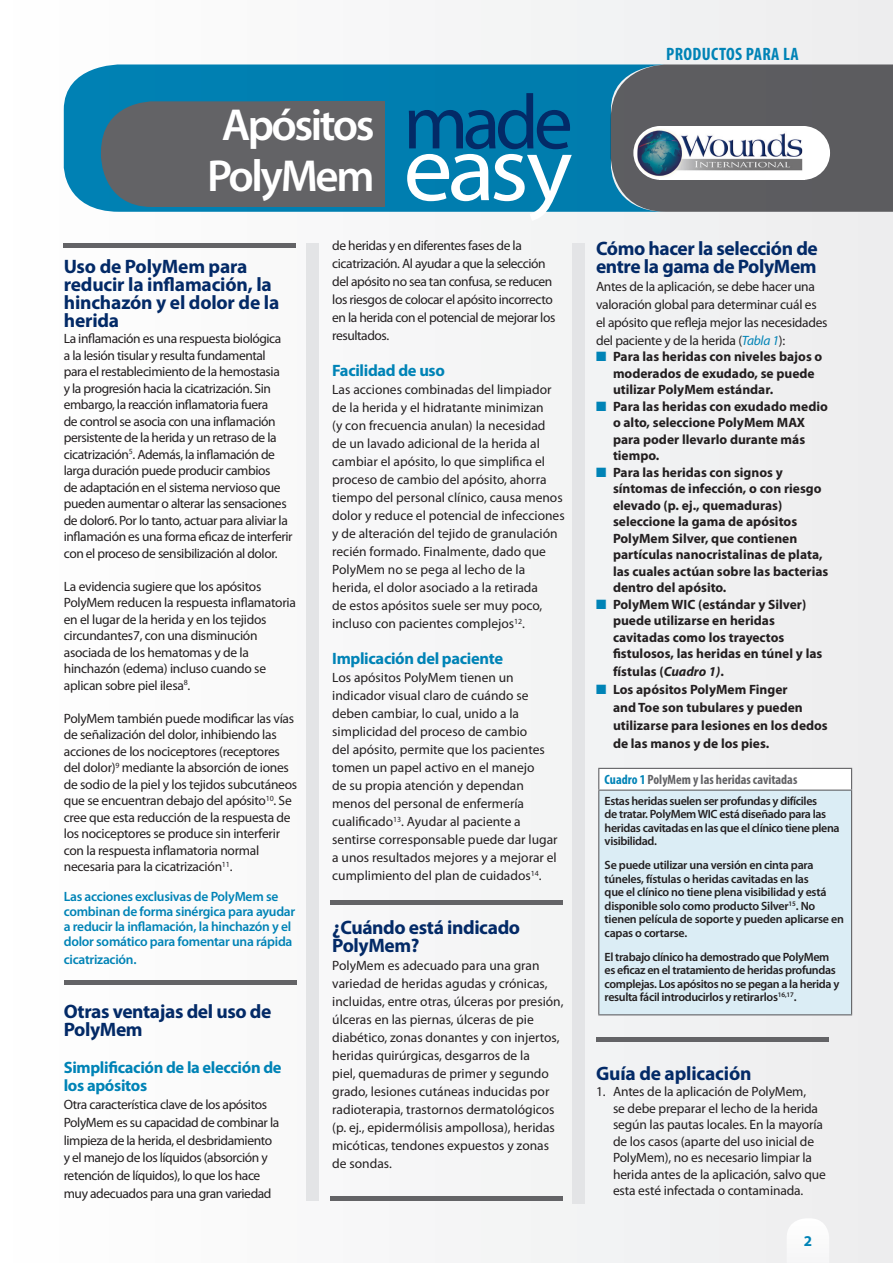
<style>
.page{position:relative;width:893px;height:1263px;background:#f6f6f7}
.page>*{position:absolute;margin:0;border:0;box-sizing:border-box;transform-origin:0 0}
.t1{font:93.6px "Myriad Pro";color:#fff;scale:1.05 1}
.t2{font:77.85px "Myriad Pro";color:#032a67}
.t3{font:600 45px/51px "Myriad Pro";letter-spacing:-.055em;color:#fff;text-align:center}
.t4{font:700 19.5px/18px "Myriad Pro";letter-spacing:-.02em;color:#032a67}
.t5{font:700 condensed 18px "Myriad Pro";letter-spacing:.02em;color:#0083b6}
.t6{font:700 16.5px/18px "Myriad Pro";letter-spacing:-.02em;color:#0083b6}
.t7{font:700 15px "Myriad Pro";color:#0083b6}
.t8{font:13.5px/16.5px "Myriad Pro";letter-spacing:-.02em;color:#231f20}
.t9{font:13.5px/18px "Myriad Pro";color:#231f20}
.t10{font:700 13.5px/16.5px "Myriad Pro";color:#231f20}
.t11{font:600 13.5px/15px "Myriad Pro";letter-spacing:-.02em;color:#0083b6}
.t12{font:700 condensed 13.5px "Myriad Pro";color:#636366}
.t13{font:600 12px/13.5px "Myriad Pro";letter-spacing:-.03em;color:#231f20}
.s1{font-style:italic;color:#0083b6}
.s2{color:#0083b6}
.s3{font-style:italic}
</style>
<div class="page">
<div style="left:64px;top:64px;width:547px;height:148px;background:#007eb0"></div>
<div style="left:101px;top:101px;width:269px;height:106px;background:#636366;border-radius:51px"></div>
<div style="left:280px;top:101px;width:105px;height:106px;background:#636366"></div>
<div style="left:573px;top:243px;width:12px;height:961px;background:#e3e4e6"></div>
<div style="left:306px;top:243px;width:12px;height:958px;background:#e3e4e6"></div>
<div style="left:611px;top:64px;width:282px;height:148px;background:#5c5d60"></div>
<svg style="left:633px;top:126px;width:54px;height:54px"></svg>
<div style="left:659px;top:126px;width:146px;height:54px;background:#fff"></div>
<div style="left:776px;top:126px;width:54px;height:54px;background:#fff;border-radius:50%"></div>
<img style="left:637px;top:128px;width:166px;height:49px">
<div style="left:64px;top:980px;width:232px;height:5px;background:#636366"></div>
<div style="left:599px;top:768px;width:253px;height:22px;background:#fff"></div>
<div style="left:599px;top:790px;width:253px;height:225px;background:#dbedf5"></div>
<svg style="left:851px;top:769px;width:1px;height:20px"></svg>
<hr style="left:851px;top:791px;width:1px;height:223px;background:#636366">
<hr style="left:598px;top:768px;width:254px;height:1px;background:#636366">
<svg style="left:598px;top:769px;width:1px;height:20px"></svg>
<hr style="left:598px;top:789px;width:254px;height:2px;background:#636366">
<hr style="left:598px;top:791px;width:1px;height:223px;background:#636366">
<hr style="left:598px;top:1014px;width:254px;height:1px;background:#636366">
<hr style="left:63px;top:243px;width:233px;height:4px;background:#636366">
<hr style="left:330px;top:901px;width:233px;height:4px;background:#636366">
<hr style="left:596px;top:1038px;width:232px;height:4px;background:#636366">
<hr style="left:330px;top:1196px;width:233px;height:4px;background:#636366">
<h3 class="t3" style="left:207px;top:98px;width:169px">Apósitos<br>PolyMem</h3>
<h2 class="t2" style="left:403px;top:74px;width:171px">made</h2>
<h1 class="t1" style="left:403px;top:111px;width:162px">easy</h1>
<h3 class="t4" style="left:64px;top:257px;width:217px">Uso de PolyMem para reducir la inflamación, la hinchazón y el dolor de la herida</h3>
<p class="t8" style="left:64px;top:330px;width:230px">La inflamación es una respuesta biológica<br>a la lesión tisular y resulta fundamental para el restablecimiento de la hemostasia<br>y la progresión hacia la cicatrización. Sin embargo, la reacción inflamatoria fuera<br>de control se asocia con una inflamación persistente de la herida y un retraso de la cicatrización<sup>5</sup>. Además, la inflamación de larga duración puede producir cambios<br>de adaptación en el sistema nervioso que pueden aumentar o alterar las sensaciones de dolor6. Por lo tanto, actuar para aliviar la inflamación es una forma eficaz de interferir con el proceso de sensibilización al dolor.</p>
<p class="t8" style="left:64px;top:578px;width:234px">La evidencia sugiere que los apósitos PolyMem reducen la respuesta inflamatoria en el lugar de la herida y en los tejidos circundantes7, con una disminución asociada de los hematomas y de la hinchazón (edema) incluso cuando se aplican sobre piel ilesa<sup>8</sup>.</p>
<p class="t8" style="left:64px;top:710px;width:235px">PolyMem también puede modificar las vías de señalización del dolor, inhibiendo las acciones de los nociceptores (receptores del dolor)<sup>9</sup> mediante la absorción de iones de sodio de la piel y los tejidos subcutáneos que se encuentran debajo del apósito<sup>10</sup>. Se cree que esta reducción de la respuesta de los nociceptores se produce sin interferir con la respuesta inflamatoria normal necesaria para la cicatrización<sup>11</sup>.</p>
<p class="t11" style="left:64px;top:889px;width:233px">Las acciones exclusivas de PolyMem se combinan de forma sinérgica para ayudar a reducir la inflamación, la hinchazón y el dolor somático para fomentar una rápida</p>
<p class="t11" style="left:64px;top:952px;width:74px">cicatrización.</p>
<h3 class="t4" style="left:64px;top:1002px;width:209px">Otras ventajas del uso de<br>PolyMem</h3>
<p class="t6" style="left:64px;top:1057px;width:219px">Simplificación de la elección de los apósitos</p>
<p class="t8" style="left:64px;top:1095px;width:217px;line-height:18px">Otra característica clave de los apósitos PolyMem es su capacidad de combinar la limpieza de la herida, el desbridamiento y el manejo de los líquidos (absorción y retención de líquidos), lo que los hace muy adecuados para una gran variedad</p>
<p class="t8" style="left:332px;top:237px;width:225px;line-height:18px">de heridas y en diferentes fases de la cicatrización. Al ayudar a que la selección del apósito no sea tan confusa, se reducen los riesgos de colocar el apósito incorrecto en la herida con el potencial de mejorar los resultados.</p>
<p class="t6" style="left:332px;top:361px;width:114px">Facilidad de uso</p>
<p class="t9" style="left:332px;top:381px;width:234px">Las acciones combinadas del limpiador de la herida y el hidratante minimizan<br>(y con frecuencia anulan) la necesidad<br>de un lavado adicional de la herida al cambiar el apósito, lo que simplifica el proceso de cambio del apósito, ahorra tiempo del personal clínico, causa menos dolor y reduce el potencial de infecciones y de alteración del tejido de granulación recién formado. Finalmente, dado que PolyMem no se pega al lecho de la herida, el dolor asociado a la retirada<br>de estos apósitos suele ser muy poco, incluso con pacientes complejos<sup>12</sup>.</p>
<p class="t6" style="left:332px;top:649px;width:172px">Implicación del paciente</p>
<p class="t9" style="left:332px;top:669px;width:227px">Los apósitos PolyMem tienen un indicador visual claro de cuándo se deben cambiar, lo cual, unido a la simplicidad del proceso de cambio<br>del apósito, permite que los pacientes tomen un papel activo en el manejo<br>de su propia atención y dependan menos del personal de enfermería cualificado<sup>13</sup>. Ayudar al paciente a sentirse corresponsable puede dar lugar a unos resultados mejores y a mejorar el cumplimiento del plan de cuidados<sup>14</sup>.</p>
<h3 class="t4" style="left:332px;top:918px;width:189px">¿Cuándo está indicado<br>PolyMem?</h3>
<p class="t9" style="left:332px;top:957px;width:233px">PolyMem es adecuado para una gran variedad de heridas agudas y crónicas, incluidas, entre otras, úlceras por presión, úlceras en las piernas, úlceras de pie diabético, zonas donantes y con injertos, heridas quirúrgicas, desgarros de la<br>piel, quemaduras de primer y segundo grado, lesiones cutáneas inducidas por radioterapia, trastornos dermatológicos (p. ej., epidermólisis ampollosa), heridas micóticas, tendones expuestos y zonas de sondas.</p>
<h3 class="t5" style="left:666px;top:42px;width:134px">PRODUCTOS PARA LA</h3>
<h3 class="t4" style="left:596px;top:239px;width:223px">Cómo hacer la selección de entre la gama de PolyMem</h3>
<p class="t8" style="left:596px;top:277px;width:233px;line-height:18px">Antes de la aplicación, se debe hacer una valoración global para determinar cuál es el apósito que refleja mejor las necesidades del paciente y de la herida (<span class="s1">Tabla 1</span>):</p>
<p class="t10" style="left:613px;top:348px;width:211px;text-indent:-17px"><span class="s2">■</span> Para las heridas con niveles bajos o moderados de exudado, se puede utilizar PolyMem estándar.</p>
<p class="t10" style="left:613px;top:398px;width:216px;text-indent:-17px"><span class="s2">■</span> Para las heridas con exudado medio o alto, seleccione PolyMem MAX para poder llevarlo durante más tiempo.</p>
<p class="t10" style="left:613px;top:464px;width:217px;text-indent:-17px"><span class="s2">■</span> Para las heridas con signos y síntomas de infección, o con riesgo elevado (p. ej., quemaduras) seleccione la gama de apósitos<br>PolyMem Silver, que contienen partículas nanocristalinas de plata, las cuales actúan sobre las bacterias dentro del apósito.</p>
<p class="t10" style="left:613px;top:596px;width:211px;text-indent:-17px"><span class="s2">■</span> PolyMem WIC (estándar y Silver) puede utilizarse en heridas cavitadas como los trayectos fistulosos, las heridas en túnel y las</p>
<p class="t10" style="left:613px;top:663px;width:112px">fístulas (<span class="s3">Cuadro 1)</span>.</p>
<p class="t10" style="left:613px;top:680px;width:216px;line-height:18px;text-indent:-17px"><span class="s2">■</span> Los apósitos PolyMem Finger<br>and Toe son tubulares y pueden utilizarse para lesiones en los dedos de las manos y de los pies.</p>
<p class="t12" style="left:605px;top:771px;width:194px"><span class="s2">Cuadro 1</span> PolyMem y las heridas cavitadas</p>
<p class="t13" style="left:605px;top:794px;width:237px">Estas heridas suelen ser profundas y difíciles<br>de tratar. PolyMem WIC está diseñado para las heridas cavitadas en las que el clínico tiene plena visibilidad.</p>
<p class="t13" style="left:605px;top:858px;width:241px">Se puede utilizar una versión en cinta para túneles, fístulas o heridas cavitadas en las<br>que el clínico no tiene plena visibilidad y está disponible solo como producto Silver<sup>15</sup>. No tienen película de soporte y pueden aplicarse en capas o cortarse.</p>
<p class="t13" style="left:605px;top:950px;width:236px">El trabajo clínico ha demostrado que PolyMem es eficaz en el tratamiento de heridas profundas complejas. Los apósitos no se pegan a la herida y resulta fácil introducirlos y retirarlos<sup>16,17</sup>.</p>
<h3 class="t4" style="left:596px;top:1063px;width:157px">Guía de aplicación</h3>
<p class="t8" style="left:613px;top:1083px;width:215px;text-indent:-17px">1. Antes de la aplicación de PolyMem,<br>se debe preparar el lecho de la herida según las pautas locales. En la mayoría de los casos (aparte del uso inicial de PolyMem), no es necesario limpiar la herida antes de la aplicación, salvo que esta esté infectada o contaminada.</p>
<p class="t7" style="left:804px;top:1231px;width:10px">2</p>
</div>
